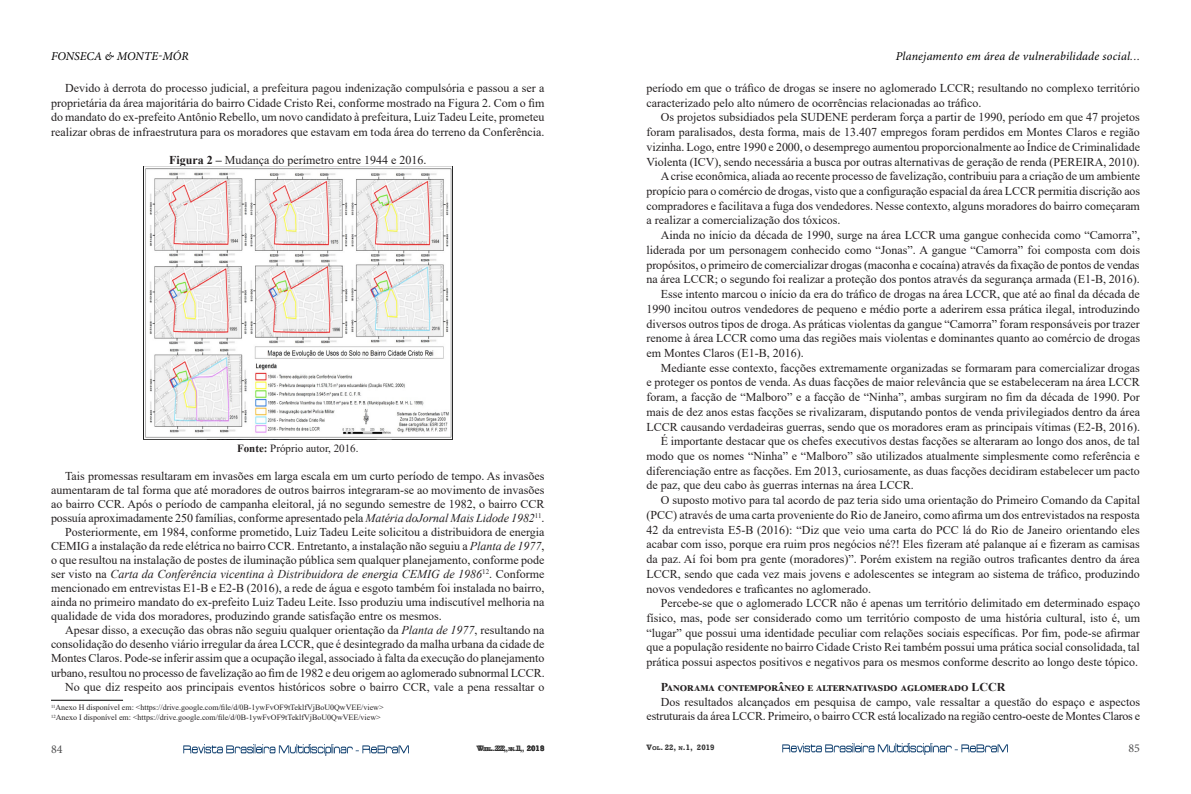
<style>
.page{position:relative;width:1191px;height:794px;background:#fff}
.page>*{position:absolute;margin:0;border:0;box-sizing:border-box;transform-origin:0 0}
.Corpo_do_texto{font:12px/14.7px "Times New Roman";color:#231f20;text-align:justify}
.t1{font:italic 12px "Minion Pro";letter-spacing:.01em;color:#000}
.Corpo_do_texto-2{font:700 12px "Times New Roman";letter-spacing:.025em;color:#231f20}
.t2{font:12px "Minion Pro";color:#4f4f50}
.Corpo_do_texto-3{font:11px "Times New Roman";color:#231f20}
.Corpo_do_texto-4{font:8px "Times New Roman";color:#231f20}
.t3{font:700 8px "Rockwell";color:#333}
.s1{color:#231f20}
.s2{font-weight:700}
.s3{font-style:italic}
.s4{font-size:5.6px}
</style>
<div class="page">
<img style="left:183px;top:744px;width:226px;height:11px">
<img style="left:782px;top:743px;width:225px;height:12px">
<img style="left:143px;top:167px;width:309px;height:272px">
<hr style="left:51px;top:699px;width:72px;height:1px;background:#000">
<p class="t1" style="left:51px;top:48px;width:139px">FONSECA &amp; MONTE-MÓR</p>
<p class="t1" style="left:895px;top:48px;width:246px">Planejamento em área de vulnerabilidade social<span class="s1">...</span></p>
<p class="Corpo_do_texto" style="left:51px;top:81px;width:495px;line-height:14.4px;text-indent:14px">Devido à derrota do processo judicial, a prefeitura pagou indenização compulsória e passou a ser a proprietária da área majoritária do bairro Cidade Cristo Rei, conforme mostrado na Figura 2. Com o fim do mandato do ex-prefeito Antônio Rebello, um novo candidato à prefeitura, Luiz Tadeu Leite, prometeu realizar obras de infraestrutura para os moradores que estavam em toda área do terreno da Conferência.</p>
<p class="Corpo_do_texto" style="left:169px;top:153px;width:259px"><span class="s2">Figura 2 –</span> Mudança do perímetro entre 1944 e 2016.</p>
<p class="Corpo_do_texto-3" style="left:237px;top:440px;width:123px"><span class="s2">Fonte:</span> Próprio autor, 2016.</p>
<p class="Corpo_do_texto" style="left:51px;top:469px;width:495px;line-height:14px;text-indent:14px">Tais promessas resultaram em invasões em larga escala em um curto período de tempo. As invasões aumentaram de tal forma que até moradores de outros bairros integraram-se ao movimento de invasões ao bairro CCR. Após o período de campanha eleitoral, já no segundo semestre de 1982, o bairro CCR possuía aproximadamente 250 famílias, conforme apresentado pela <span class="s3">Matéria doJornal Mais Lidode 1982</span><sup>11</sup>.</p>
<p class="Corpo_do_texto" style="left:51px;top:525px;width:495px;line-height:14px;text-indent:14px">Posteriormente, em 1984, conforme prometido, Luiz Tadeu Leite solicitou a distribuidora de energia CEMIG a instalação da rede elétrica no bairro CCR. Entretanto, a instalação não seguiu a <span class="s3">Planta de 1977</span>, o que resultou na instalação de postes de iluminação pública sem qualquer planejamento, conforme pode ser visto na <span class="s3">Carta da Conferência vicentina à Distribuidora de energia CEMIG de 1986</span><sup>12</sup>. Conforme mencionado em entrevistas E1-B e E2-B (2016), a rede de água e esgoto também foi instalada no bairro, ainda no primeiro mandato do ex-prefeito Luiz Tadeu Leite. Isso produziu uma indiscutível melhoria na qualidade de vida dos moradores, produzindo grande satisfação entre os mesmos.</p>
<p class="Corpo_do_texto" style="left:51px;top:623px;width:495px;line-height:14px;text-indent:14px">Apesar disso, a execução das obras não seguiu qualquer orientação da <span class="s3">Planta de 1977</span>, resultando na consolidação do desenho viário irregular da área LCCR, que é desintegrado da malha urbana da cidade de Montes Claros. Pode-se inferir assim que a ocupação ilegal, associado à falta da execução do planejamento urbano, resultou no processo de favelização ao fim de 1982 e deu origem ao aglomerado subnormal LCCR.</p>
<p class="Corpo_do_texto" style="left:65px;top:678px;width:481px">No que diz respeito aos principais eventos históricos sobre o bairro CCR, vale a pena ressaltar o</p>
<p class="Corpo_do_texto-4" style="left:51px;top:702px;width:334px"><sup>11</sup>Anexo H disponível em: &lt;https://drive.google.com/file/d/0B-1ywFvOF9tTeklfVjBoU0QwVEE/view&gt;</p>
<p class="Corpo_do_texto-4" style="left:51px;top:712px;width:331px"><sup>12</sup>Anexo I disponível em: &lt;https://drive.google.com/file/d/0B-1ywFvOF9tTeklfVjBoU0QwVEE/view&gt;</p>
<p class="Corpo_do_texto" style="left:646px;top:81px;width:495px;line-height:14.3px">período em que o tráfico de drogas se insere no aglomerado LCCR; resultando no complexo território caracterizado pelo alto número de ocorrências relacionadas ao tráfico.</p>
<p class="Corpo_do_texto" style="left:646px;top:110px;width:495px;text-indent:14px">Os projetos subsidiados pela SUDENE perderam força a partir de 1990, período em que 47 projetos foram paralisados, desta forma, mais de 13.407 empregos foram perdidos em Montes Claros e região vizinha. Logo, entre 1990 e 2000, o desemprego aumentou proporcionalmente ao Índice de Criminalidade Violenta (ICV), sendo necessária a busca por outras alternativas de geração de renda (PEREIRA, 2010).</p>
<p class="Corpo_do_texto" style="left:646px;top:168px;width:495px;text-indent:14px">A crise econômica, aliada ao recente processo de favelização, contribuiu para a criação de um ambiente propício para o comércio de drogas, visto que a configuração espacial da área LCCR permitia discrição aos compradores e facilitava a fuga dos vendedores. Nesse contexto, alguns moradores do bairro começaram a realizar a comercialização dos tóxicos.</p>
<p class="Corpo_do_texto" style="left:646px;top:227px;width:495px;text-indent:14px">Ainda no início da década de 1990, surge na área LCCR uma gangue conhecida como “Camorra”, liderada por um personagem conhecido como “Jonas”. A gangue “Camorra” foi composta com dois propósitos, o primeiro de comercializar drogas (maconha e cocaína) através da fixação de pontos de vendas na área LCCR; o segundo foi realizar a proteção dos pontos através da segurança armada (E1-B, 2016).</p>
<p class="Corpo_do_texto" style="left:646px;top:286px;width:495px;text-indent:14px">Esse intento marcou o início da era do tráfico de drogas na área LCCR, que até ao final da década de 1990 incitou outros vendedores de pequeno e médio porte a aderirem essa prática ilegal, introduzindo diversos outros tipos de droga. As práticas violentas da gangue “Camorra” foram responsáveis por trazer renome à área LCCR como uma das regiões mais violentas e dominantes quanto ao comércio de drogas em Montes Claros (E1-B, 2016).</p>
<p class="Corpo_do_texto" style="left:646px;top:360px;width:495px;text-indent:14px">Mediante esse contexto, facções extremamente organizadas se formaram para comercializar drogas e proteger os pontos de venda. As duas facções de maior relevância que se estabeleceram na área LCCR foram, a facção de “Malboro” e a facção de “Ninha”, ambas surgiram no fim da década de 1990. Por mais de dez anos estas facções se rivalizaram, disputando pontos de venda privilegiados dentro da área LCCR causando verdadeiras guerras, sendo que os moradores eram as principais vítimas (E2-B, 2016).</p>
<p class="Corpo_do_texto" style="left:646px;top:433px;width:495px;text-indent:14px">É importante destacar que os chefes executivos destas facções se alteraram ao longo dos anos, de tal modo que os nomes “Ninha” e “Malboro” são utilizados atualmente simplesmente como referência e diferenciação entre as facções. Em 2013, curiosamente, as duas facções decidiram estabelecer um pacto de paz, que deu cabo às guerras internas na área LCCR.</p>
<p class="Corpo_do_texto" style="left:646px;top:492px;width:495px;text-indent:14px">O suposto motivo para tal acordo de paz teria sido uma orientação do Primeiro Comando da Capital (PCC) através de uma carta proveniente do Rio de Janeiro, como afirma um dos entrevistados na resposta 42 da entrevista E5-B (2016): “Diz que veio uma carta do PCC lá do Rio de Janeiro orientando eles acabar com isso, porque era ruim pros negócios né?! Eles fizeram até palanque aí e fizeram as camisas da paz. Aí foi bom pra gente (moradores)”. Porém existem na região outros traficantes dentro da área LCCR, sendo que cada vez mais jovens e adolescentes se integram ao sistema de tráfico, produzindo novos vendedores e traficantes no aglomerado.</p>
<p class="Corpo_do_texto" style="left:646px;top:595px;width:495px;text-indent:14px">Percebe-se que o aglomerado LCCR não é apenas um território delimitado em determinado espaço físico, mas, pode ser considerado como um território composto de uma história cultural, isto é, um “lugar” que possui uma identidade peculiar com relações sociais específicas. Por fim, pode-se afirmar que a população residente no bairro Cidade Cristo Rei também possui uma prática social consolidada, tal prática possui aspectos positivos e negativos para os mesmos conforme descrito ao longo deste tópico.</p>
<p class="Corpo_do_texto-2" style="left:660px;top:678px;width:346px">Panorama contemporâneo e alternativasdo aglomerado LCCR</p>
<p class="Corpo_do_texto" style="left:646px;top:694px;width:495px;text-align:right">Dos resultados alcançados em pesquisa de campo, vale ressaltar a questão do espaço e aspectos estruturais da área LCCR. Primeiro, o bairro CCR está localizado na região centro-oeste de Montes Claros e</p>
<p class="t3" style="left:515px;top:743px;width:31px">.1, 2018</p>
<p class="t3" style="left:646px;top:742px;width:70px">V<span class="s4">OL</span>. 22, <span class="s4">N</span>.1, 2019</p>
<p class="t2" style="left:1128px;top:740px;width:13px">85</p>
<p class="t2" style="left:51px;top:741px;width:13px">84</p>
<p class="t3" style="left:476px;top:743px;width:31px">VV<span class="s4">O LO L</span>. 2 2 ,</p>
<p class="t3" style="left:492px;top:743px;width:32px">. 22, <span class="s4">NN</span>.1,</p>
<p class="t3" style="left:540px;top:743px;width:6px">9</p>
</div>
